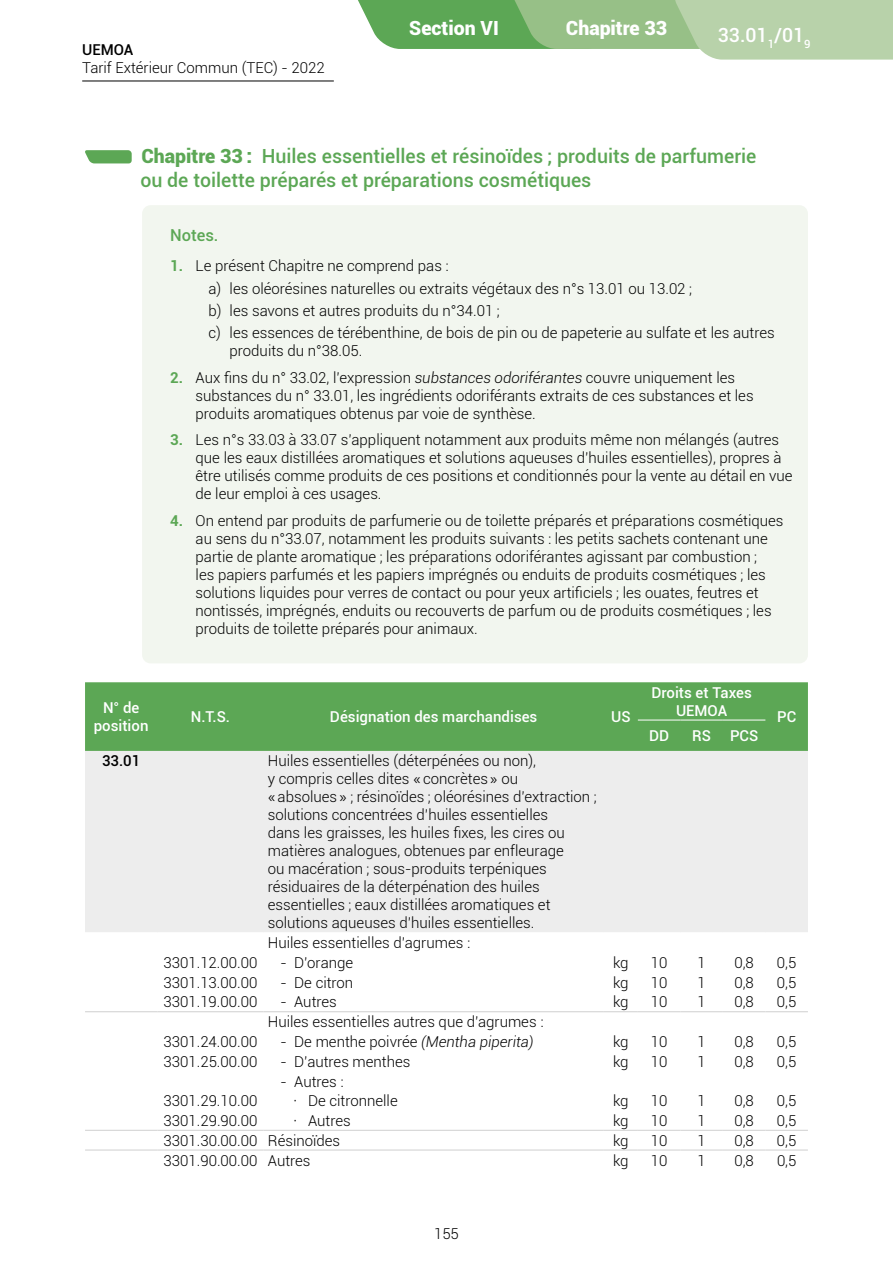
<style>
.page{position:relative;width:893px;height:1263px;background:#fff}
.page>*{position:absolute;margin:0;border:0;box-sizing:border-box;transform-origin:0 0}
.t1{font:500 19.5px/23.4px "Roboto";color:#5ca755}
.t2{font:900 19.5px "Roboto";color:#fff}
.t3{font:500 19.5px "Roboto";color:#fff}
.t4{font:500 16.5px "Roboto";color:#5ca755}
.t5{font:300 15px/18px "Roboto";color:#000}
.t6{font:500 15px/18px "Roboto";color:#fff;text-align:center}
.t7{font:500 15px "Roboto";color:#000}
.s1{font-weight:900}
.s2{font-weight:700;color:#5ca755}
.s3{font-style:italic}
.s4{font-family:"Acumin Variable Concept";font-weight:400}
</style>
<div class="page">
<hr style="left:82px;top:81px;width:252px;height:1px;background:#000">
<svg style="left:358px;top:0;width:535px;height:60px;background:#a3c999"></svg>
<div style="left:142px;top:205px;width:666px;height:458px;background:#f2f6ef;border-radius:9px"></div>
<svg style="left:85px;top:150px;width:47px;height:13px"></svg>
<div style="left:85px;top:682px;width:723px;height:69px;background:#5ca755"></div>
<div style="left:85px;top:751px;width:723px;height:181px;background:#ededed"></div>
<hr style="left:638px;top:720px;width:42px;height:1px;background:#fff">
<hr style="left:680px;top:720px;width:43px;height:1px;background:#fff">
<hr style="left:723px;top:720px;width:42px;height:1px;background:#fff">
<hr style="left:85px;top:1011px;width:72px;height:1px;background:#d0d0d0">
<hr style="left:157px;top:1011px;width:107px;height:1px;background:#d0d0d0">
<hr style="left:264px;top:1011px;width:340px;height:1px;background:#d0d0d0">
<hr style="left:604px;top:1011px;width:34px;height:1px;background:#d0d0d0">
<hr style="left:638px;top:1011px;width:42px;height:1px;background:#d0d0d0">
<hr style="left:680px;top:1011px;width:43px;height:1px;background:#d0d0d0">
<hr style="left:723px;top:1011px;width:42px;height:1px;background:#d0d0d0">
<hr style="left:765px;top:1011px;width:43px;height:1px;background:#d0d0d0">
<hr style="left:85px;top:1130px;width:72px;height:1px;background:#d0d0d0">
<hr style="left:157px;top:1130px;width:107px;height:1px;background:#d0d0d0">
<hr style="left:264px;top:1130px;width:340px;height:1px;background:#d0d0d0">
<hr style="left:604px;top:1130px;width:34px;height:1px;background:#d0d0d0">
<hr style="left:638px;top:1130px;width:42px;height:1px;background:#d0d0d0">
<hr style="left:680px;top:1130px;width:43px;height:1px;background:#d0d0d0">
<hr style="left:723px;top:1130px;width:42px;height:1px;background:#d0d0d0">
<hr style="left:765px;top:1130px;width:43px;height:1px;background:#d0d0d0">
<hr style="left:85px;top:1150px;width:72px;height:1px;background:#d0d0d0">
<hr style="left:157px;top:1150px;width:107px;height:1px;background:#d0d0d0">
<hr style="left:264px;top:1150px;width:340px;height:1px;background:#d0d0d0">
<hr style="left:604px;top:1150px;width:34px;height:1px;background:#d0d0d0">
<hr style="left:638px;top:1150px;width:42px;height:1px;background:#d0d0d0">
<hr style="left:680px;top:1150px;width:43px;height:1px;background:#d0d0d0">
<hr style="left:723px;top:1150px;width:42px;height:1px;background:#d0d0d0">
<hr style="left:765px;top:1150px;width:43px;height:1px;background:#d0d0d0">
<p class="t7" style="left:82px;top:39px;width:53px">UEMOA</p>
<p class="t5" style="left:82px;top:58px;width:244px">Tarif Extérieur Commun (TEC) - 2022</p>
<h1 class="t2" style="left:409px;top:14px;width:91px">Section VI</h1>
<h1 class="t3" style="left:718px;top:21px;width:94px">33.01<sub>1</sub>/01<sub>9</sub></h1>
<h1 class="t2" style="left:566px;top:14px;width:103px">Chapitre 33</h1>
<h1 class="t1" style="left:140px;top:144px;width:618px"><span class="s1">Chapitre 33 :</span> Huiles essentielles et résinoïdes ; produits de parfumerie ou de toilette préparés et préparations cosmétiques</h1>
<p class="t4" style="left:170px;top:223px;width:50px">Notes.</p>
<p class="t5" style="left:208px;top:254px;width:568px;line-height:22.2px;text-indent:-38px"><span class="s2">1.</span> Le présent Chapitre ne comprend pas :<br>a) les oléorésines naturelles ou extraits végétaux des n°s 13.01 ou 13.02 ;<br>b) les savons et autres produits du n°34.01 ;<br>c) les essences de térébenthine, de bois de pin ou de papeterie au sulfate et les autres</p>
<p class="t5" style="left:230px;top:341px;width:134px">produits du n°38.05.</p>
<p class="t5" style="left:196px;top:368px;width:560px;text-indent:-26px"><span class="s2">2.</span> Aux fins du n° 33.02, l’expression <span class="s3">substances odoriférantes</span> couvre uniquement les substances du n° 33.01, les ingrédients odoriférants extraits de ces substances et les produits aromatiques obtenus par voie de synthèse.</p>
<p class="t5" style="left:196px;top:430px;width:599px;text-indent:-26px"><span class="s2">3.</span> Les n°s 33.03 à 33.07 s’appliquent notamment aux produits même non mélangés (autres que les eaux distillées aromatiques et solutions aqueuses d’huiles essentielles), propres à être utilisés comme produits de ces positions et conditionnés pour la vente au détail en vue de leur emploi à ces usages.</p>
<p class="t5" style="left:196px;top:511px;width:589px;text-indent:-26px"><span class="s2">4.</span> On entend par produits de parfumerie ou de toilette préparés et préparations cosmétiques au sens du n°33.07, notamment les produits suivants : les petits sachets contenant une partie de plante aromatique ; les préparations odoriférantes agissant par combustion ;<br>les papiers parfumés et les papiers imprégnés ou enduits de produits cosmétiques ; les solutions liquides pour verres de contact ou pour yeux artificiels ; les ouates, feutres et nontissés, imprégnés, enduits ou recouverts de parfum ou de produits cosmétiques ; les produits de toilette préparés pour animaux.</p>
<p class="t6" style="left:94px;top:698px;width:56px">N° de position</p>
<p class="t6" style="left:191px;top:707px;width:41px">N.T.S.</p>
<p class="t6" style="left:330px;top:707px;width:209px">Désignation des marchandises</p>
<p class="t6" style="left:611px;top:707px;width:21px">US</p>
<p class="t6" style="left:651px;top:683px;width:102px">Droits et Taxes<br>UEMOA</p>
<p class="t6" style="left:649px;top:726px;width:22px">DD</p>
<p class="t6" style="left:692px;top:726px;width:20px">RS</p>
<p class="t6" style="left:730px;top:726px;width:30px">PCS</p>
<p class="t6" style="left:777px;top:707px;width:21px">PC</p>
<p class="t7" style="left:102px;top:750px;width:40px">33.01</p>
<p class="t5" style="left:268px;top:752px;width:330px">Huiles essentielles (déterpénées ou non),<br>y compris celles dites <span class="s4">«</span> concrètes <span class="s4">»</span> ou<br><span class="s4">«</span> absolues <span class="s4">»</span> ; résinoïdes ; oléorésines d’extraction ; solutions concentrées d’huiles essentielles<br>dans les graisses, les huiles fixes, les cires ou matières analogues, obtenues par enfleurage<br>ou macération ; sous-produits terpéniques résiduaires de la déterpénation des huiles essentielles ; eaux distillées aromatiques et solutions aqueuses d’huiles essentielles.</p>
<p class="t5" style="left:268px;top:933px;width:204px">Huiles essentielles d’agrumes :</p>
<p class="t5" style="left:164px;top:953px;width:95px">3301.12.00.00</p>
<p class="t5" style="left:281px;top:953px;width:74px">- D’orange</p>
<p class="t5" style="left:613px;top:953px;width:17px">kg</p>
<p class="t5" style="left:651px;top:953px;width:18px">10</p>
<p class="t5" style="left:697px;top:953px;width:10px">1</p>
<p class="t5" style="left:734px;top:953px;width:21px">0,8</p>
<p class="t5" style="left:777px;top:953px;width:21px">0,5</p>
<p class="t5" style="left:164px;top:973px;width:95px">3301.13.00.00</p>
<p class="t5" style="left:281px;top:973px;width:74px">- De citron</p>
<p class="t5" style="left:613px;top:973px;width:17px">kg</p>
<p class="t5" style="left:651px;top:973px;width:18px">10</p>
<p class="t5" style="left:697px;top:973px;width:10px">1</p>
<p class="t5" style="left:734px;top:973px;width:21px">0,8</p>
<p class="t5" style="left:777px;top:973px;width:21px">0,5</p>
<p class="t5" style="left:164px;top:993px;width:95px">3301.19.00.00</p>
<p class="t5" style="left:281px;top:993px;width:58px">- Autres</p>
<p class="t5" style="left:613px;top:993px;width:17px">kg</p>
<p class="t5" style="left:651px;top:993px;width:18px">10</p>
<p class="t5" style="left:697px;top:993px;width:10px">1</p>
<p class="t5" style="left:734px;top:993px;width:21px">0,8</p>
<p class="t5" style="left:777px;top:993px;width:21px">0,5</p>
<p class="t5" style="left:268px;top:1012px;width:277px">Huiles essentielles autres que d’agrumes :</p>
<p class="t5" style="left:164px;top:1032px;width:95px">3301.24.00.00</p>
<p class="t5" style="left:281px;top:1032px;width:255px">- De menthe poivrée <span class="s3">(Mentha piperita)</span></p>
<p class="t5" style="left:613px;top:1032px;width:17px">kg</p>
<p class="t5" style="left:651px;top:1032px;width:18px">10</p>
<p class="t5" style="left:697px;top:1032px;width:10px">1</p>
<p class="t5" style="left:734px;top:1032px;width:21px">0,8</p>
<p class="t5" style="left:777px;top:1032px;width:21px">0,5</p>
<p class="t5" style="left:164px;top:1052px;width:95px">3301.25.00.00</p>
<p class="t5" style="left:281px;top:1052px;width:131px">- D’autres menthes</p>
<p class="t5" style="left:613px;top:1052px;width:17px">kg</p>
<p class="t5" style="left:651px;top:1052px;width:18px">10</p>
<p class="t5" style="left:697px;top:1052px;width:10px">1</p>
<p class="t5" style="left:734px;top:1052px;width:21px">0,8</p>
<p class="t5" style="left:777px;top:1052px;width:21px">0,5</p>
<p class="t5" style="left:281px;top:1072px;width:65px">- Autres :</p>
<p class="t5" style="left:164px;top:1091px;width:95px">3301.29.10.00</p>
<p class="t5" style="left:293px;top:1091px;width:106px">· De citronnelle</p>
<p class="t5" style="left:613px;top:1091px;width:17px">kg</p>
<p class="t5" style="left:651px;top:1091px;width:18px">10</p>
<p class="t5" style="left:697px;top:1091px;width:10px">1</p>
<p class="t5" style="left:734px;top:1091px;width:21px">0,8</p>
<p class="t5" style="left:777px;top:1091px;width:21px">0,5</p>
<p class="t5" style="left:164px;top:1111px;width:95px">3301.29.90.00</p>
<p class="t5" style="left:293px;top:1111px;width:59px">· Autres</p>
<p class="t5" style="left:613px;top:1111px;width:17px">kg</p>
<p class="t5" style="left:651px;top:1111px;width:18px">10</p>
<p class="t5" style="left:697px;top:1111px;width:10px">1</p>
<p class="t5" style="left:734px;top:1111px;width:21px">0,8</p>
<p class="t5" style="left:777px;top:1111px;width:21px">0,5</p>
<p class="t5" style="left:164px;top:1131px;width:178px">3301.30.00.00 Résinoïdes</p>
<p class="t5" style="left:613px;top:1131px;width:17px">kg</p>
<p class="t5" style="left:651px;top:1131px;width:18px">10</p>
<p class="t5" style="left:697px;top:1131px;width:10px">1</p>
<p class="t5" style="left:734px;top:1131px;width:21px">0,8</p>
<p class="t5" style="left:777px;top:1131px;width:21px">0,5</p>
<p class="t5" style="left:164px;top:1151px;width:148px">3301.90.00.00 Autres</p>
<p class="t5" style="left:613px;top:1151px;width:17px">kg</p>
<p class="t5" style="left:651px;top:1151px;width:18px">10</p>
<p class="t5" style="left:697px;top:1151px;width:10px">1</p>
<p class="t5" style="left:734px;top:1151px;width:21px">0,8</p>
<p class="t5" style="left:777px;top:1151px;width:21px">0,5</p>
<p class="t5" style="left:434px;top:1224px;width:26px">155</p>
</div>
